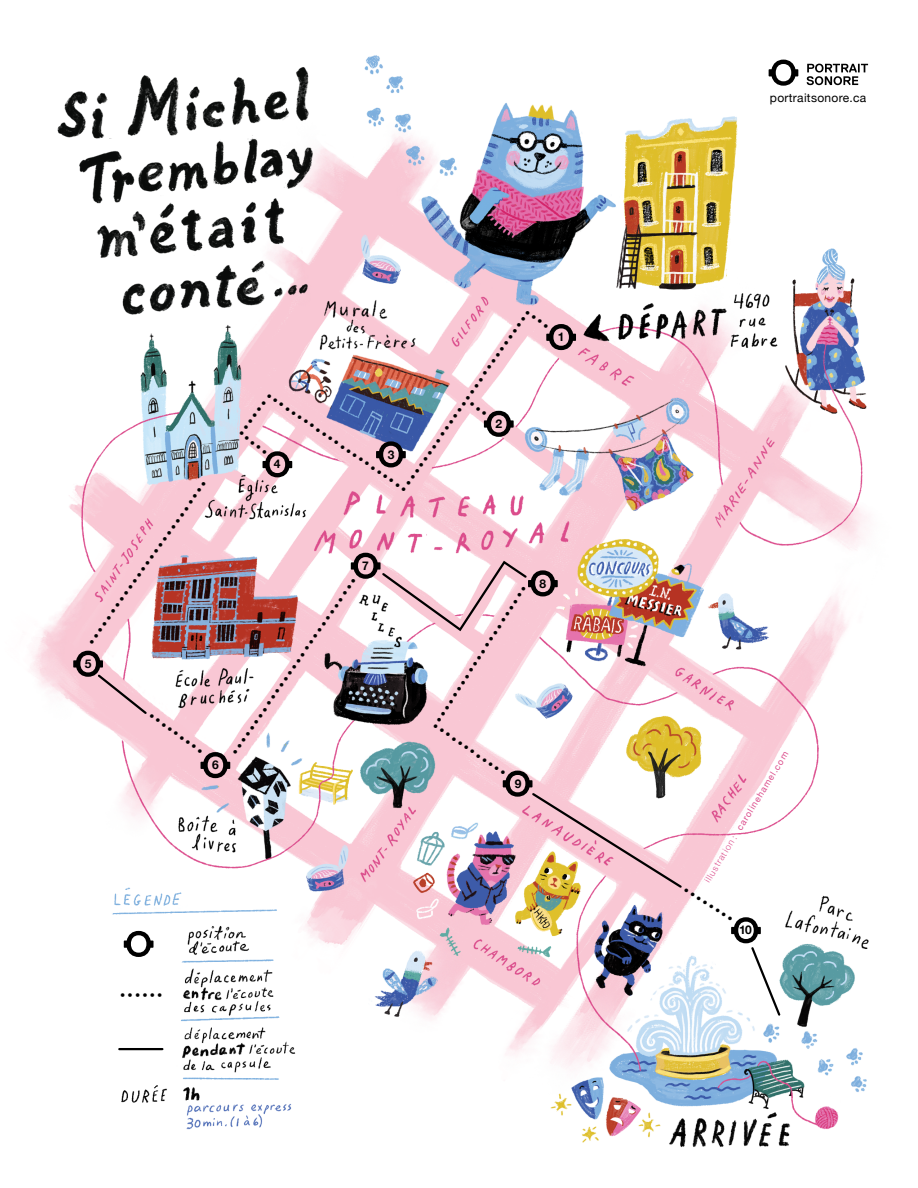
<style>
.page{position:relative;width:918px;height:1188px;background:#fff}
.page>*{position:absolute;margin:0;border:0;box-sizing:border-box;transform-origin:0 0}
.t1{font:700 16.5px "Helvetica Neue";color:#000}
.t2{font:12px "Helvetica Neue";letter-spacing:.025em;color:#000}
.t3{font:700 12px "Helvetica Neue";color:#000}
.t4{font:9px "Helvetica Neue";color:#dc4f8d}
.s1{font-weight:300}
</style>
<div class="page">
<img style="left:30px;top:55px;width:839px;height:1092px">
<hr style="left:119px;top:1048px;width:43px;height:2px;background:#000">
<svg style="left:769px;top:60px;width:99px;height:26px"></svg>
<img style="left:35px;top:55px;width:332px;height:287px">
<svg style="left:124px;top:931px;width:30px;height:26px"></svg>
<svg style="left:376px;top:441px;width:30px;height:26px"></svg>
<svg style="left:263px;top:451px;width:29px;height:26px"></svg>
<svg style="left:201px;top:752px;width:29px;height:26px"></svg>
<svg style="left:351px;top:553px;width:207px;height:80px"></svg>
<svg style="left:73px;top:651px;width:76px;height:65px"></svg>
<svg style="left:503px;top:771px;width:181px;height:119px"></svg>
<svg style="left:731px;top:917px;width:51px;height:101px"></svg>
<svg style="left:470px;top:402px;width:44px;height:35px"></svg>
<svg style="left:531px;top:314px;width:45px;height:36px;background:#c5a1ab"></svg>
<p class="t1" style="left:215px;top:489px;width:200px;rotate:125deg">•••••••••••••••••••••••••••</p>
<p class="t3" style="left:85px;top:655px;width:8px">5</p>
<p class="t1" style="left:195px;top:763px;width:67px;rotate:-144deg">•••••••••</p>
<p class="t3" style="left:212px;top:756px;width:8px">6</p>
<p class="t1" style="left:540px;top:317px;width:215px;rotate:125deg">•••••••••••••••••••••••••••••</p>
<p class="t1" style="left:398px;top:502px;width:171px;rotate:-145deg">•••••••••••••••••••••••</p>
<p class="t1" style="left:230px;top:428px;width:44px;rotate:-54deg">••••••</p>
<p class="t3" style="left:495px;top:414px;width:8px">2</p>
<p class="t1" style="left:259px;top:464px;width:30px;rotate:-143deg">••••</p>
<p class="t3" style="left:388px;top:445px;width:8px">3</p>
<p class="t3" style="left:274px;top:455px;width:8px">4</p>
<p class="t3" style="left:558px;top:328px;width:8px">1</p>
<p class="t3" style="left:362px;top:556px;width:8px">7</p>
<p class="t1" style="left:366px;top:586px;width:215px;rotate:125deg">•••••••••••••••••••••••••••••</p>
<p class="t1" style="left:536px;top:594px;width:163px;rotate:123deg">••••••••••••••••••••••</p>
<p class="t1" style="left:498px;top:785px;width:89px;rotate:-145deg">••••••••••••</p>
<p class="t3" style="left:515px;top:774px;width:8px">9</p>
<p class="t3" style="left:540px;top:574px;width:8px">8</p>
<p class="t1" style="left:120px;top:982px;width:44px">••••••</p>
<p class="t2" style="left:770px;top:90px;width:98px">portraitsonore.ca</p>
<p class="t4" style="left:700px;top:878px;width:153px;rotate:-58deg"><span class="s1">illustration :</span> carolinehamel.com</p>
<p class="t1" style="left:726px;top:931px;width:59px;rotate:-147deg">••••••••</p>
<p class="t3" style="left:739px;top:920px;width:14px">10</p>
</div>
